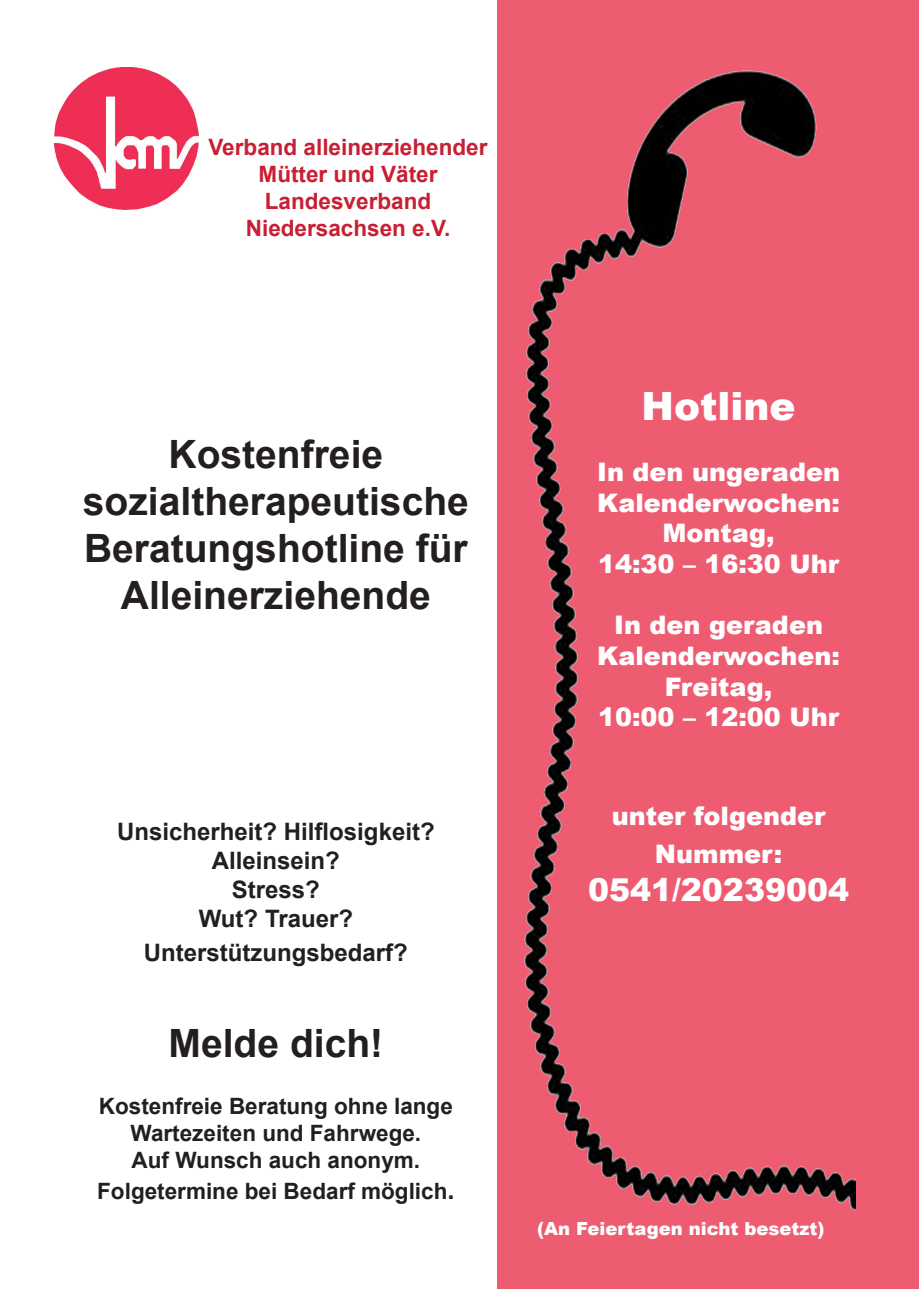
<style>
.page{position:relative;width:919px;height:1289px;background:#fff}
.page>*{position:absolute;margin:0;border:0;box-sizing:border-box;transform-origin:0 0}
.t1{font:700 39px "Arial";color:#231f20}
.t2{font:900 39px "Arial";color:#fff}
.t3{font:900 31.5px "Arial";color:#fff}
.t4{font:900 25.5px/30.6px "Arial";color:#fff}
.t5{font:700 24px "Arial";color:#231f20}
.t6{font:700 22.5px "Arial";color:#231f20}
.t7{font:700 22.5px "Arial";color:#c81f34}
.t8{font:900 18px "Arial";color:#fff}
.s1{font-size:25.5px}
</style>
<div class="page">
<img style="left:54px;top:67px;width:144px;height:142px">
<div style="left:497px;top:0;width:421px;height:1288px;background:#ee5c71"></div>
<img style="left:524px;top:70px;width:331px;height:1140px">
<p class="t7" style="left:208px;top:131px;width:280px">Verband alleinerziehender</p>
<p class="t7" style="left:258px;top:158px;width:180px">Mütter und Väter</p>
<p class="t7" style="left:265px;top:185px;width:168px">Landesverband</p>
<p class="t7" style="left:246px;top:212px;width:206px">Niedersachsen e.V.</p>
<p class="t1" style="left:168px;top:427px;width:216px">Kostenfreie</p>
<p class="t1" style="left:83px;top:474px;width:387px">sozialtherapeutische</p>
<p class="t1" style="left:84px;top:520px;width:385px">Beratungshotline für</p>
<p class="t1" style="left:121px;top:567px;width:311px">Alleinerziehende</p>
<p class="t5" style="left:117px;top:814px;width:319px">Unsicherheit? Hilflosigkeit?</p>
<p class="t5" style="left:212px;top:843px;width:130px">Alleinsein?</p>
<p class="t5" style="left:232px;top:872px;width:90px">Stress?</p>
<p class="t5" style="left:199px;top:901px;width:156px">Wut? Trauer?</p>
<p class="t5" style="left:144px;top:935px;width:265px">Unterstützungsbedarf?</p>
<p class="t1" style="left:168px;top:1015px;width:216px">Melde dich!</p>
<p class="t6" style="left:99px;top:1090px;width:355px">Kostenfreie Beratung ohne lange</p>
<p class="t6" style="left:131px;top:1117px;width:292px">Wartezeiten und Fahrwege.</p>
<p class="t6" style="left:132px;top:1144px;width:290px">Auf Wunsch auch anonym.</p>
<p class="t6" style="left:97px;top:1175px;width:359px">Folgetermine bei Bedarf möglich<span class="s1">.</span></p>
<p class="t2" style="left:641px;top:378px;width:155px">Hotline</p>
<p class="t4" style="left:597px;top:456px;width:244px">In den ungeraden<br>Kalenderwochen:</p>
<p class="t4" style="left:662px;top:517px;width:114px">Montag,</p>
<p class="t4" style="left:598px;top:548px;width:242px">14:30 – 16:30 Uhr</p>
<p class="t4" style="left:614px;top:609px;width:210px">In den geraden</p>
<p class="t4" style="left:597px;top:639px;width:244px">Kalenderwochen:</p>
<p class="t4" style="left:664px;top:670px;width:109px">Freitag,</p>
<p class="t4" style="left:598px;top:701px;width:242px">10:00 – 12:00 Uhr</p>
<p class="t4" style="left:611px;top:796px;width:215px;line-height:37.8px;text-align:center">unter folgender<br>Nummer:</p>
<p class="t3" style="left:588px;top:866px;width:262px">0541/20239004</p>
<p class="t8" style="left:537px;top:1215px;width:289px">(An Feiertagen nicht besetzt)</p>
</div>
